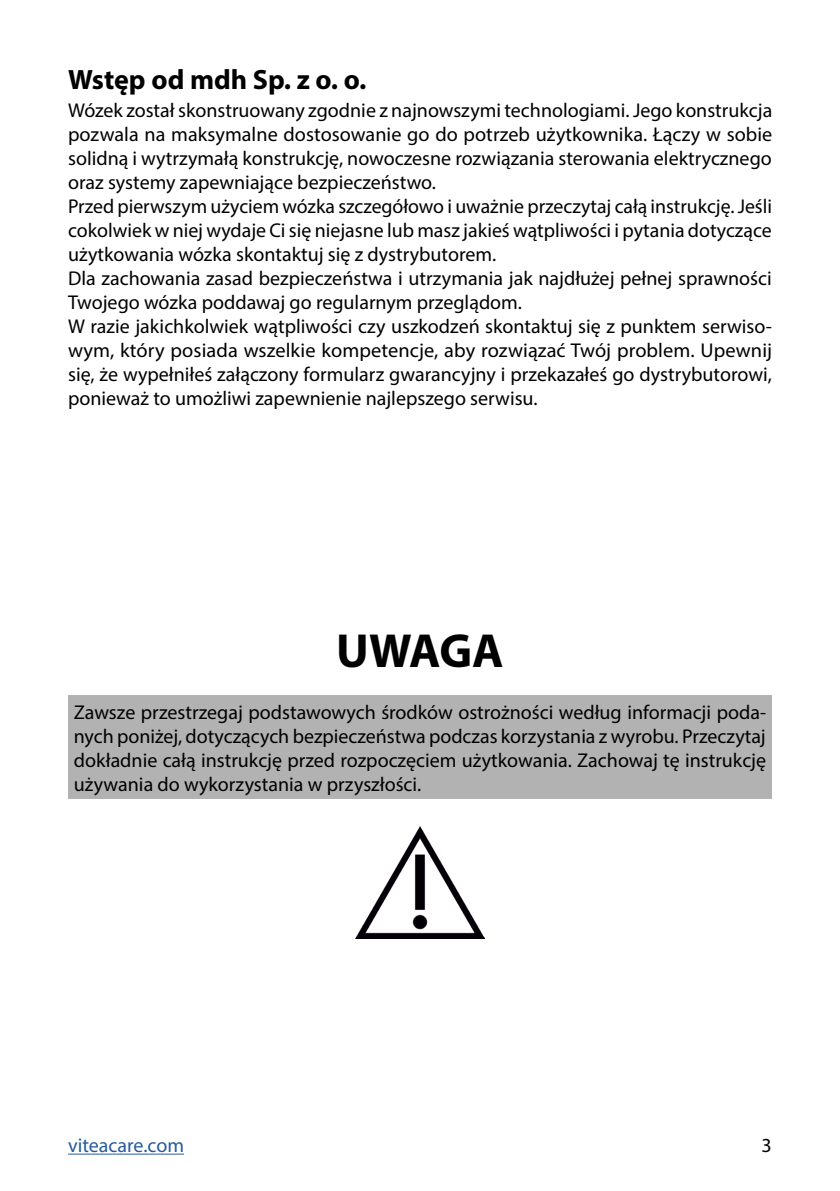
<style>
.page{position:relative;width:840px;height:1191px;background:#fff}
.page>*{position:absolute;margin:0;border:0;box-sizing:border-box;transform-origin:0 0}
.t1{font:700 48px "Myriad Pro";letter-spacing:-.015em;color:#000}
.t2{font:700 28px "Myriad Pro";color:#000}
.t3{font:20px/24px "Myriad Pro";color:#000}
.t4{font:20px "Myriad Pro";color:#275b9b}
</style>
<div class="page">
<hr style="left:68px;top:1153px;width:116px;height:1px;background:#275b9b">
<div style="left:68px;top:695px;width:703px;height:104px;background:#b3b2b2"></div>
<img style="left:355px;top:826px;width:129px;height:112px">
<h2 class="t2" style="left:68px;top:61px;width:299px">Wstęp od mdh Sp. z o. o.</h2>
<p class="t3" style="left:68px;top:98px;width:705px">Wózek został skonstruowany zgodnie z najnowszymi technologiami. Jego konstrukcja pozwala na maksymalne dostosowanie go do potrzeb użytkownika. Łączy w sobie solidną i wytrzymałą konstrukcję, nowoczesne rozwiązania sterowania elektrycznego oraz systemy zapewniające bezpieczeństwo.<br>Przed pierwszym użyciem wózka szczegółowo i uważnie przeczytaj całą instrukcję. Jeśli cokolwiek w niej wydaje Ci się niejasne lub masz jakieś wątpliwości i pytania dotyczące użytkowania wózka skontaktuj się z dystrybutorem.<br>Dla zachowania zasad bezpieczeństwa i utrzymania jak najdłużej pełnej sprawności Twojego wózka poddawaj go regularnym przeglądom.<br>W razie jakichkolwiek wątpliwości czy uszkodzeń skontaktuj się z punktem serwiso&shy;wym, który posiada wszelkie kompetencje, aby rozwiązać Twój problem. Upewnij się, że wypełniłeś załączony formularz gwarancyjny i przekazałeś go dystrybutorowi, ponieważ to umożliwi zapewnienie najlepszego serwisu.</p>
<h1 class="t1" style="left:336px;top:619px;width:169px">UWAGA</h1>
<p class="t3" style="left:74px;top:699px;width:693px;text-align:justify">Zawsze przestrzegaj podstawowych środków ostrożności według informacji poda&shy;nych poniżej, dotyczących bezpieczeństwa podczas korzystania z wyrobu. Przeczytaj dokładnie całą instrukcję przed rozpoczęciem użytkowania. Zachowaj tę instrukcję używania do wykorzystania w przyszłości.</p>
<p class="t4" style="left:68px;top:1133px;width:117px">viteacare.com</p>
<p class="t3" style="left:761px;top:1133px;width:12px">3</p>
</div>
